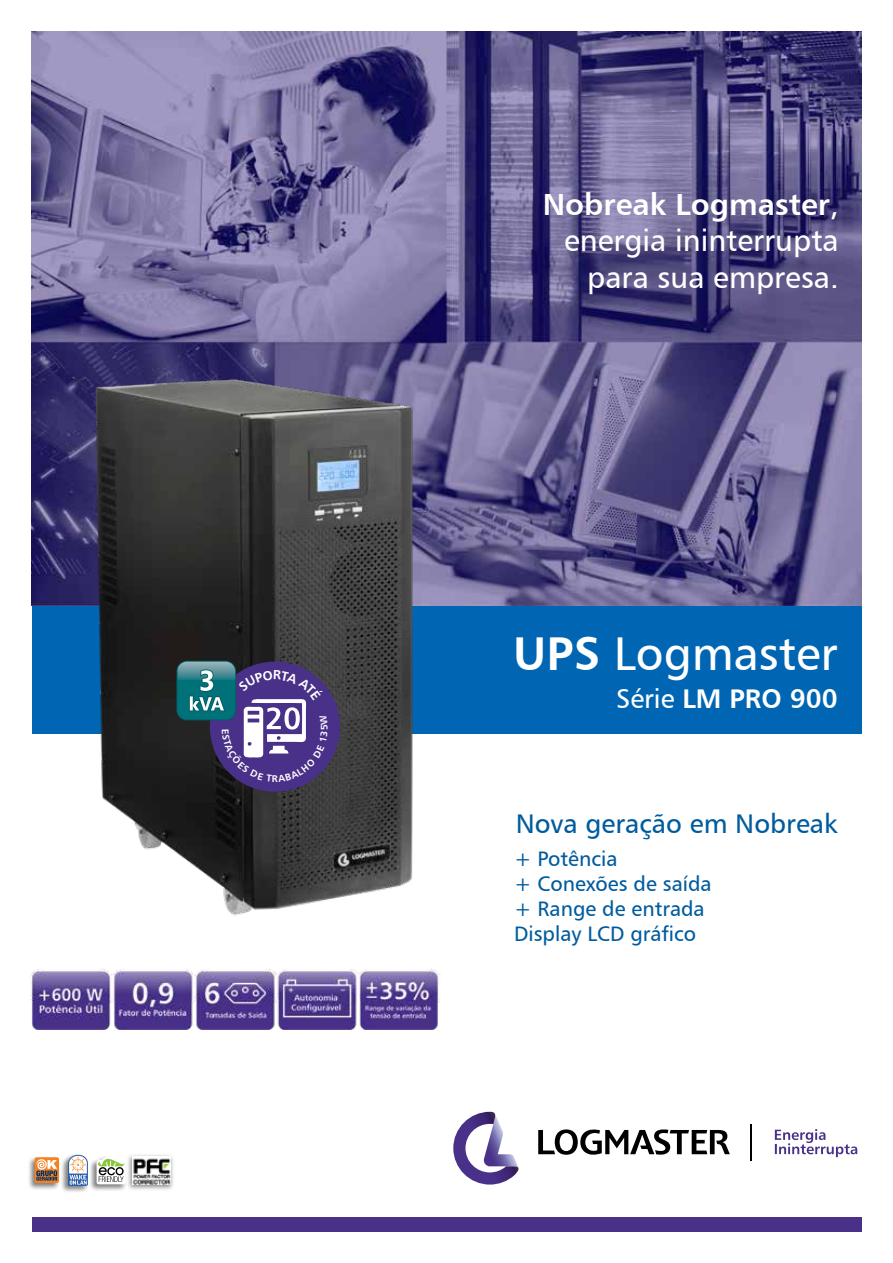
<style>
.page{position:relative;width:893px;height:1263px;background:#fff}
.page>*{position:absolute;margin:0;border:0;box-sizing:border-box;transform-origin:0 0}
.t1{font:47.4px "Humanist 777 BT Roman B";color:#fff}
.t2{font:30.6px/36.8px "Humanist 777 BT Roman B";color:#fff;text-align:right}
.t3{font:30.6px "Humanist 777 BT Bold B";color:#fff}
.t4{font:27px "Humanist 777 BT Roman B";color:#005b9e}
.t5{font:27px "Humanist 777 BT Bold B";color:#fff}
.t6{font:21px/25.2px "Humanist 777 BT Roman B";color:#005b9e}
.t7{font:9.75px "Humanist 777 BT Bold B";color:#fff}
.s1{font-family:"Humanist 777 BT Roman B"}
.s2{font-family:"Humanist 777 BT Bold B"}
</style>
<div class="page">
<img style="left:32px;top:32px;width:829px;height:574px">
<div style="left:32px;top:1217px;width:829px;height:14px;background:#493088"></div>
<svg style="left:775px;top:1129px;width:82px;height:28px"></svg>
<svg style="left:453px;top:1112px;width:66px;height:72px"></svg>
<svg style="left:538px;top:1129px;width:192px;height:26px"></svg>
<hr style="left:751px;top:1124px;width:1px;height:36px;background:#000">
<div style="left:27px;top:1156px;width:33px;height:34px;background:#000;opacity:.5"></div>
<svg style="left:35px;top:1157px;width:24px;height:26px"></svg>
<svg style="left:36px;top:1158px;width:21px;height:23px"></svg>
<div style="left:61px;top:1153px;width:28px;height:40px;background:#000;opacity:.5"></div>
<svg style="left:68px;top:1154px;width:20px;height:32px"></svg>
<div style="left:89px;top:1155px;width:38px;height:36px;background:#000;opacity:.5"></div>
<svg style="left:97px;top:1156px;width:29px;height:28px"></svg>
<div style="left:32px;top:606px;width:829px;height:127px;background:#0066b3"></div>
<img style="left:83px;top:371px;width:346px;height:545px">
<div style="left:210px;top:662px;width:130px;height:130px;background:#493088;border-radius:50%"></div>
<svg style="left:176px;top:661px;width:60px;height:59px"></svg>
<img style="left:177px;top:662px;width:58px;height:7px">
<div style="left:126px;top:1153px;width:48px;height:38px;background:#000;opacity:.47"></div>
<img style="left:132px;top:1156px;width:39px;height:29px">
<img style="left:30px;top:968px;width:411px;height:62px">
<svg style="left:177px;top:669px;width:151px;height:113px"></svg>
<p class="t7" style="left:272px;top:772px;width:7px">R</p>
<h2 class="t3" style="left:543px;top:185px;width:298px">Nobreak Logmaster<span class="s1">,</span></h2>
<h2 class="t2" style="left:564px;top:222px;width:276px">energia ininterrupta para sua empresa.</h2>
<h1 class="t1" style="left:513px;top:624px;width:326px"><span class="s2">UPS</span> Logmaster</h1>
<p class="t5" style="left:616px;top:682px;width:223px"><span class="s1">Série</span> LM PRO 900</p>
<p class="t4" style="left:516px;top:806px;width:323px">Nova geração em Nobreak</p>
<p class="t6" style="left:514px;top:845px;width:199px">+ Potência<br>+ Conexões de saída + Range de entrada<br>Display LCD gráfico</p>
</div>
